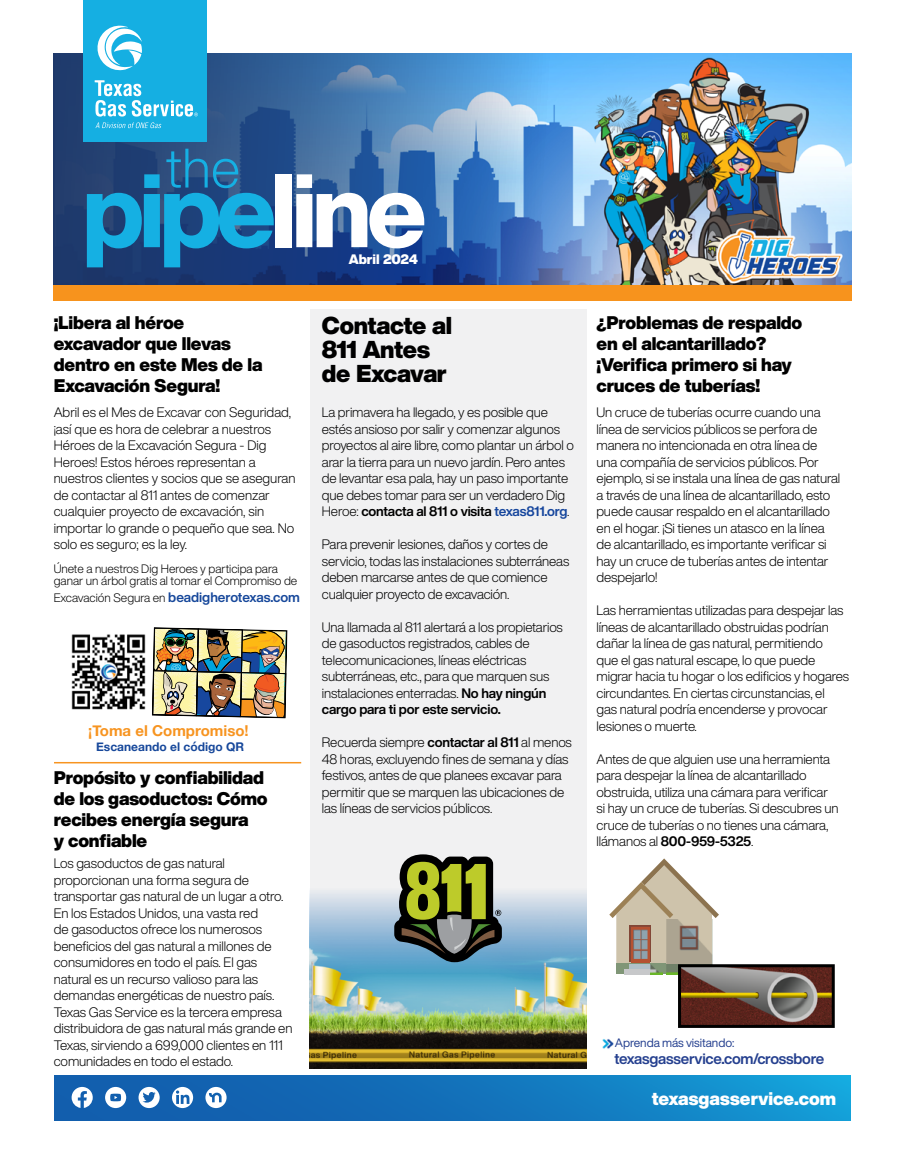
<style>
.page{position:relative;width:905px;height:1175px;background:#fff}
.page>*{position:absolute;margin:0;border:0;box-sizing:border-box;transform-origin:0 0}
.t1{font:900 24px/24px "Helvetica Now Display";letter-spacing:-.015em;color:#000}
.t2{font:900 18px/21px "Helvetica Now Display";letter-spacing:-.01em;color:#000}
.t3{font:900 18px "Helvetica Now Display";color:#fff}
.t4{font:700 15px "Helvetica Now Display";letter-spacing:-.015em;color:#25408f}
.t5{font:700 15px "Helvetica Neue";color:#f79420}
.t6{font:300 13.5px/16.5px "Helvetica Now Display";letter-spacing:-.01em;color:#000}
.t7{font:700 13.5px "Helvetica Now Display";color:#17489b}
.t8{font:900 13.5px "Helvetica Now Display";letter-spacing:-.01em;color:#fff}
.t9{font:300 12px/12px "Helvetica Now Display";color:#000}
.t10{font:12px "Helvetica Now Display";letter-spacing:-.005em;color:#25408f}
.t11{font:700 12px "Helvetica Neue";color:#17489b}
.s1{font-weight:300;font-size:12px;color:#000}
.s2{font-weight:700}
.s3{font-weight:700;color:#16469d}
</style>
<div class="page">
<div style="left:54px;top:1075px;width:796px;height:45px;background:linear-gradient(to right,#1253a6,#149ad4)"></div>
<img style="left:56px;top:54px;width:795px;height:231px">
<div style="left:53px;top:285px;width:798px;height:16px;background:#f7931d"></div>
<div style="left:276px;top:174px;width:16px;height:73px;background:#fff"></div>
<svg style="left:296px;top:174px;width:128px;height:74px"></svg>
<svg style="left:87px;top:149px;width:187px;height:118px;background:#1c6da2"></svg>
<div style="left:84px;top:0;width:123px;height:141px;background:#15afe2"></div>
<svg style="left:138px;top:1086px;width:22px;height:22px"></svg>
<svg style="left:105px;top:1086px;width:21px;height:22px"></svg>
<svg style="left:172px;top:1086px;width:21px;height:22px"></svg>
<svg style="left:72px;top:1086px;width:21px;height:21px"></svg>
<svg style="left:205px;top:1086px;width:21px;height:22px"></svg>
<div style="left:310px;top:310px;width:277px;height:750px;background:#f1f1f2"></div>
<svg style="left:97px;top:25px;width:45px;height:46px"></svg>
<svg style="left:95px;top:80px;width:103px;height:48px"></svg>
<hr style="left:54px;top:762px;width:247px;height:1px;background:#f79420">
<svg style="left:602px;top:1039px;width:11px;height:10px"></svg>
<img style="left:310px;top:892px;width:277px;height:176px">
<svg style="left:394px;top:854px;width:108px;height:108px;background:#66714b"></svg>
<img style="left:71px;top:634px;width:75px;height:76px">
<img style="left:152px;top:627px;width:135px;height:91px">
<svg style="left:609px;top:858px;width:110px;height:117px"></svg>
<img style="left:682px;top:968px;width:148px;height:55px">
<div style="left:678px;top:964px;width:156px;height:63px;border:3px solid #000"></div>
<h2 class="t2" style="left:54px;top:312px;width:210px">¡Libera al héroe excavador que llevas dentro en este Mes de la<br>Excavación Segura!</h2>
<p class="t6" style="left:54px;top:404px;width:243px">Abril es el Mes de Excavar con Seguridad, ¡así que es hora de celebrar a nuestros Héroes de la Excavación Segura - Dig Heroes! Estos héroes representan a nuestros clientes y socios que se aseguran de contactar al 811 antes de comenzar cualquier proyecto de excavación, sin importar lo grande o pequeño que sea. No solo es seguro; es la ley.</p>
<p class="t9" style="left:54px;top:563px;width:245px">Únete a nuestros Dig Heroes y participa para ganar un árbol gratis al tomar el Compromiso de</p>
<p class="t7" style="left:54px;top:587px;width:248px"><span class="s1">Excavación Segura en</span> beadigherotexas.com</p>
<p class="t5" style="left:88px;top:719px;width:162px">¡Toma el Compromiso!</p>
<p class="t11" style="left:96px;top:737px;width:149px">Escaneando el código QR</p>
<h2 class="t2" style="left:54px;top:767px;width:215px">Propósito y confiabilidad de los gasoductos: Cómo recibes energía segura<br>y confiable</h2>
<p class="t6" style="left:54px;top:855px;width:240px">Los gasoductos de gas natural proporcionan una forma segura de transportar gas natural de un lugar a otro.<br>En los Estados Unidos, una vasta red<br>de gasoductos ofrece los numerosos beneficios del gas natural a millones de consumidores en todo el país. El gas natural es un recurso valioso para las demandas energéticas de nuestro país.<br>Texas Gas Service es la tercera empresa distribuidora de gas natural más grande en Texas, sirviendo a 699,000 clientes en 111 comunidades en todo el estado.</p>
<p class="t8" style="left:349px;top:250px;width:71px">Abril 2024</p>
<h1 class="t1" style="left:322px;top:314px;width:132px">Contacte al<br>811 Antes de Excavar</h1>
<p class="t6" style="left:322px;top:404px;width:254px">La primavera ha llegado, y es posible que estés ansioso por salir y comenzar algunos proyectos al aire libre, como plantar un árbol o arar la tierra para un nuevo jardín. Pero antes de levantar esa pala, hay un paso importante que debes tomar para ser un verdadero Dig Heroe: <span class="s2">contacta al 811 o visita</span> <span class="s3">texas811.org</span>.</p>
<p class="t6" style="left:322px;top:536px;width:249px">Para prevenir lesiones, daños y cortes de servicio, todas las instalaciones subterráneas deben marcarse antes de que comience cualquier proyecto de excavación.</p>
<p class="t6" style="left:322px;top:618px;width:242px">Una llamada al 811 alertará a los propietarios de gasoductos registrados, cables de telecomunicaciones, líneas eléctricas subterráneas, etc., para que marquen sus instalaciones enterradas. <span class="s2">No hay ningún cargo para ti por este servicio.</span></p>
<p class="t6" style="left:322px;top:734px;width:251px">Recuerda siempre <span class="s2">contactar al 811</span> al menos 48 horas, excluyendo fines de semana y días festivos, antes de que planees excavar para permitir que se marquen las ubicaciones de las líneas de servicios públicos.</p>
<h2 class="t2" style="left:596px;top:312px;width:207px">¿Problemas de respaldo en el alcantarillado? ¡Verifica primero si hay cruces de tuberías!</h2>
<p class="t6" style="left:596px;top:404px;width:245px">Un cruce de tuberías ocurre cuando una línea de servicios públicos se perfora de manera no intencionada en otra línea de una compañía de servicios públicos. Por ejemplo, si se instala una línea de gas natural a través de una línea de alcantarillado, esto puede causar respaldo en el alcantarillado en el hogar. ¡Si tienes un atasco en la línea de alcantarillado, es importante verificar si hay un cruce de tuberías antes de intentar despejarlo!</p>
<p class="t6" style="left:596px;top:602px;width:254px">Las herramientas utilizadas para despejar las líneas de alcantarillado obstruidas podrían dañar la línea de gas natural, permitiendo<br>que el gas natural escape, lo que puede migrar hacia tu hogar o los edificios y hogares circundantes. En ciertas circunstancias, el<br>gas natural podría encenderse y provocar lesiones o muerte.</p>
<p class="t6" style="left:596px;top:750px;width:243px">Antes de que alguien use una herramienta para despejar la línea de alcantarillado obstruida, utiliza una cámara para verificar si hay un cruce de tuberías. Si descubres un cruce de tuberías o no tienes una cámara, llámanos al <span class="s2">800-959-5325</span>.</p>
<p class="t10" style="left:615px;top:1034px;width:121px">Aprenda más visitando:</p>
<p class="t4" style="left:614px;top:1047px;width:211px">texasgasservice.com/crossbore</p>
<h2 class="t3" style="left:651px;top:1086px;width:186px">texasgasservice.com</h2>
</div>
